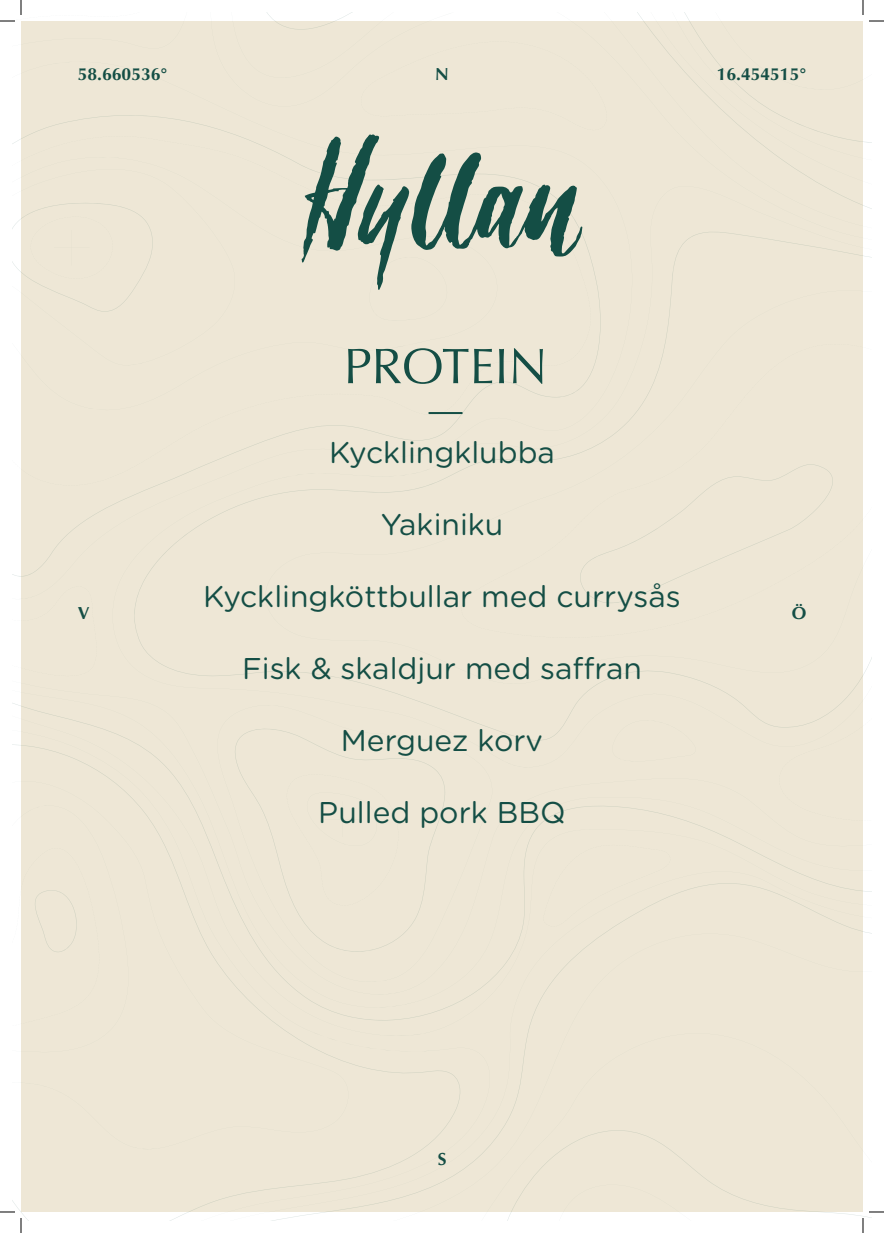
<style>
.page{position:relative;width:884px;height:1233px;background:#fff}
.page>*{position:absolute;margin:0;border:0;box-sizing:border-box;transform-origin:0 0}
.t1{font:50px "Optima";color:#144e45}
.t2{font:30px "Gotham Rounded";color:#144e45}
.t3{font:700 17.5px "Optima";color:#144e45}
</style>
<div class="page">
<div style="left:21px;top:12px;width:850px;height:830px;background:#eee7d6"></div>
<svg style="left:278px;top:12px;width:593px;height:154px;background:#efe9d9"></svg>
<div style="left:21px;top:678px;width:328px;height:164px;background:#eee7d6"></div>
<div style="left:12px;top:842px;width:859px;height:378px;background:#eee7d6"></div>
<div style="left:579px;top:462px;width:292px;height:358px;background:#eee7d6"></div>
<svg style="left:12px;top:202px;width:141px;height:474px;background:#eee8d8"></svg>
<svg style="left:12px;top:701px;width:117px;height:366px;background:#efe8d8"></svg>
<div style="left:287px;top:774px;width:111px;height:131px;background:#eee7d6"></div>
<div style="left:148px;top:1033px;width:723px;height:187px;background:#eee7d6"></div>
<div style="left:543px;top:845px;width:127px;height:81px;background:#eee7d6"></div>
<svg style="left:302px;top:42px;width:305px;height:280px;background:#d0d2c2"></svg>
<hr style="left:429px;top:412px;width:33px;height:2px;background:#144e45">
<svg style="left:0;top:1211px;width:15px;height:1px"></svg>
<svg style="left:0;top:0;width:218px;height:149px"></svg>
<svg style="left:20px;top:1218px;width:2px;height:15px"></svg>
<svg style="left:651px;top:0;width:233px;height:90px"></svg>
<svg style="left:251px;top:1184px;width:633px;height:49px"></svg>
<p class="t3" style="left:435px;top:63px;width:15px">N</p>
<p class="t3" style="left:78px;top:63px;width:91px">58.660536°</p>
<p class="t3" style="left:717px;top:63px;width:91px">16.454515°</p>
<h1 class="t1" style="left:344px;top:337px;width:205px">PROTEIN</h1>
<p class="t2" style="left:329px;top:432px;width:227px">Kycklingklubba</p>
<p class="t3" style="left:78px;top:602px;width:13px">V</p>
<p class="t2" style="left:381px;top:504px;width:124px">Yakiniku</p>
<p class="t2" style="left:203px;top:576px;width:479px">Kycklingköttbullar med currysås</p>
<p class="t2" style="left:242px;top:648px;width:401px">Fisk &amp; skaldjur med saffran</p>
<p class="t2" style="left:341px;top:720px;width:204px">Merguez korv</p>
<p class="t2" style="left:318px;top:792px;width:249px">Pulled pork BBQ</p>
<p class="t3" style="left:792px;top:602px;width:16px">Ö</p>
<p class="t3" style="left:438px;top:1149px;width:10px">S</p>
</div>
